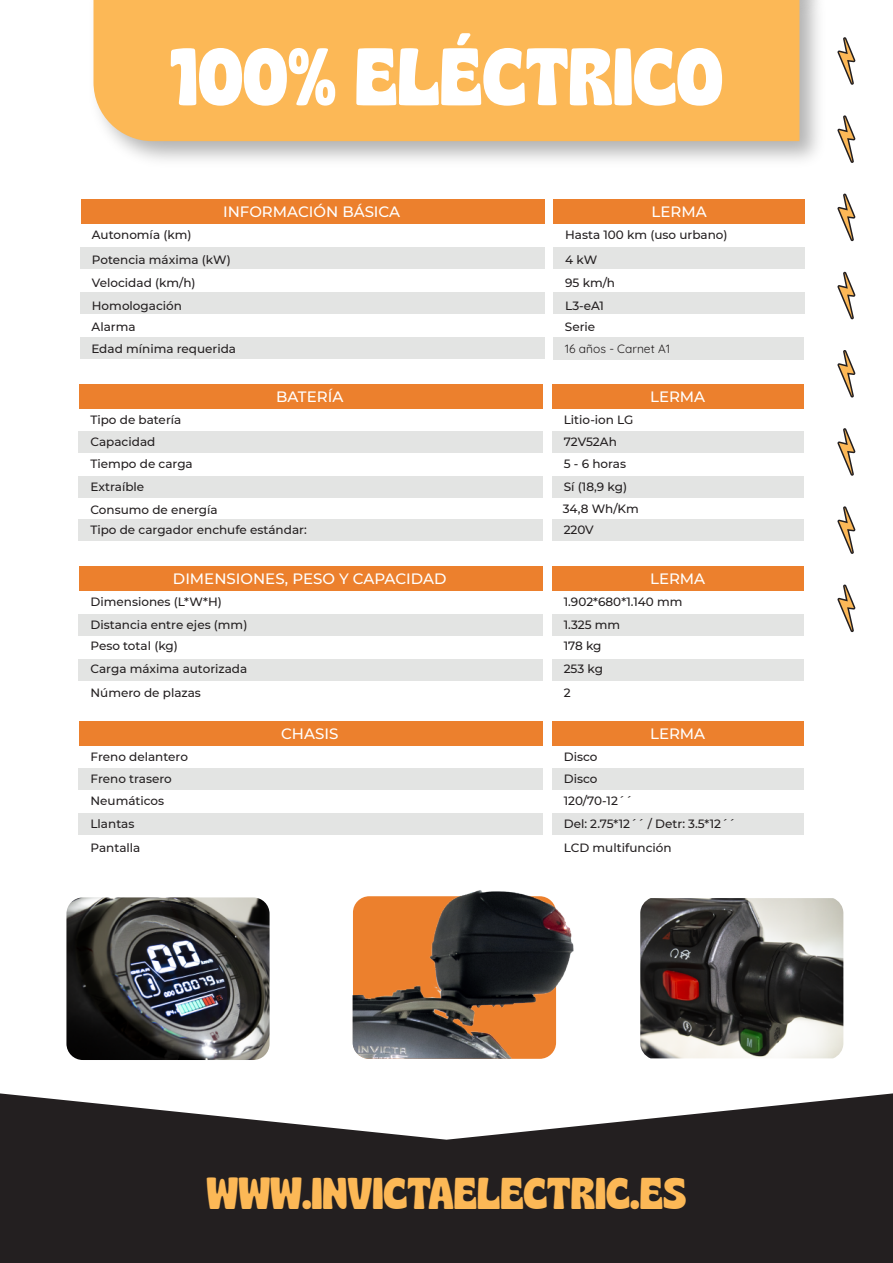
<style>
.page{position:relative;width:893px;height:1263px;background:#fff}
.page>*{position:absolute;margin:0;border:0;box-sizing:border-box;transform-origin:0 0}
.t1{font:700 semi-condensed 80.85px "Gliker";color:#fff;scale:.95 1}
.t2{font:700 semi-condensed 44.4px "Gliker";color:#fcb856;scale:.95 1}
.t3{font:500 15px "Montserrat";color:#fff}
.t4{font:500 12px/21.9px "Montserrat";color:#231f20}
.t5{font:300 12px "Quicksand";color:#231f20}
</style>
<div class="page">
<svg style="left:0;top:1093px;width:893px;height:170px;background:#413e3e"></svg>
<img style="left:117px;top:0;width:702px;height:161px">
<div style="left:93px;top:0;width:706px;height:141px;background:#fcb856"></div>
<svg style="left:837px;top:37px;width:18px;height:48px"></svg>
<svg style="left:837px;top:115px;width:18px;height:48px"></svg>
<svg style="left:837px;top:272px;width:18px;height:47px"></svg>
<svg style="left:837px;top:350px;width:18px;height:47px"></svg>
<svg style="left:837px;top:428px;width:18px;height:48px"></svg>
<svg style="left:837px;top:506px;width:18px;height:48px"></svg>
<svg style="left:837px;top:194px;width:18px;height:47px"></svg>
<svg style="left:837px;top:584px;width:18px;height:48px"></svg>
<div style="left:81px;top:247px;width:464px;height:21px;background:#e3e4e3"></div>
<div style="left:81px;top:292px;width:464px;height:21px;background:#e3e4e3"></div>
<div style="left:81px;top:337px;width:464px;height:21px;background:#e3e4e3"></div>
<div style="left:81px;top:200px;width:464px;height:24px;background:#ec802d"></div>
<div style="left:554px;top:247px;width:251px;height:21px;background:#e3e4e3"></div>
<div style="left:554px;top:292px;width:251px;height:21px;background:#e3e4e3"></div>
<div style="left:553px;top:337px;width:251px;height:22px;background:#e3e4e3"></div>
<div style="left:554px;top:200px;width:251px;height:24px;background:#ec802d"></div>
<div style="left:79px;top:432px;width:464px;height:21px;background:#e3e4e3"></div>
<div style="left:79px;top:477px;width:464px;height:21px;background:#e3e4e3"></div>
<div style="left:79px;top:384px;width:464px;height:25px;background:#ec802d"></div>
<div style="left:552px;top:432px;width:251px;height:21px;background:#e3e4e3"></div>
<div style="left:552px;top:477px;width:251px;height:21px;background:#e3e4e3"></div>
<div style="left:552px;top:384px;width:251px;height:25px;background:#ec802d"></div>
<div style="left:79px;top:520px;width:464px;height:21px;background:#e3e4e3"></div>
<div style="left:552px;top:520px;width:251px;height:21px;background:#e3e4e3"></div>
<div style="left:79px;top:614px;width:464px;height:21px;background:#e3e4e3"></div>
<div style="left:79px;top:659px;width:464px;height:21px;background:#e3e4e3"></div>
<div style="left:79px;top:567px;width:464px;height:24px;background:#ec802d"></div>
<div style="left:552px;top:614px;width:251px;height:21px;background:#e3e4e3"></div>
<div style="left:552px;top:659px;width:251px;height:21px;background:#e3e4e3"></div>
<div style="left:552px;top:567px;width:251px;height:24px;background:#ec802d"></div>
<div style="left:79px;top:768px;width:464px;height:22px;background:#e3e4e3"></div>
<div style="left:79px;top:813px;width:464px;height:22px;background:#e3e4e3"></div>
<div style="left:79px;top:721px;width:464px;height:24px;background:#ec802d"></div>
<div style="left:552px;top:768px;width:251px;height:22px;background:#e3e4e3"></div>
<div style="left:552px;top:813px;width:251px;height:22px;background:#e3e4e3"></div>
<div style="left:552px;top:721px;width:251px;height:24px;background:#ec802d"></div>
<img style="left:66px;top:897px;width:204px;height:163px">
<img style="left:640px;top:898px;width:203px;height:160px">
<img style="left:353px;top:890px;width:221px;height:169px">
<h1 class="t1" style="left:170px;top:30px;width:583px">100% ELÉCTRICO</h1>
<p class="t3" style="left:223px;top:201px;width:179px">INFORMACIÓN BÁSICA</p>
<p class="t4" style="left:92px;top:223px;width:140px;line-height:24.2px">Autonomía (km)<br>Potencia máxima (kW)</p>
<p class="t4" style="left:92px;top:270px;width:105px;line-height:23px">Velocidad (km/h)<br>Homologación</p>
<p class="t4" style="left:91px;top:316px;width:146px">Alarma<br>Edad mínima requerida</p>
<p class="t4" style="left:91px;top:408px;width:104px">Tipo de batería<br>Capacidad<br>Tiempo de carga</p>
<p class="t4" style="left:91px;top:475px;width:129px;line-height:23px">Extraíble<br>Consumo de energía</p>
<p class="t3" style="left:276px;top:386px;width:69px">BATERÍA</p>
<p class="t3" style="left:651px;top:201px;width:57px">LERMA</p>
<p class="t4" style="left:565px;top:223px;width:164px;line-height:24.2px">Hasta 100 km (uso urbano)<br>4 kW</p>
<p class="t4" style="left:565px;top:270px;width:51px;line-height:23px">95 km/h<br>L3-eA1</p>
<p class="t4" style="left:565px;top:316px;width:32px">Serie</p>
<p class="t5" style="left:565px;top:339px;width:107px">16 años - Carnet A1</p>
<p class="t4" style="left:564px;top:408px;width:71px">Litio-ion LG<br>72V52Ah<br>5 - 6 horas</p>
<p class="t4" style="left:564px;top:475px;width:65px">Sí (18,9 kg)</p>
<p class="t4" style="left:563px;top:497px;width:78px">34,8 Wh/Km</p>
<p class="t3" style="left:650px;top:386px;width:57px">LERMA</p>
<p class="t4" style="left:91px;top:518px;width:218px">Tipo de cargador enchufe estándar:</p>
<p class="t4" style="left:564px;top:518px;width:31px">220V</p>
<p class="t3" style="left:173px;top:568px;width:275px">DIMENSIONES, PESO Y CAPACIDAD</p>
<p class="t4" style="left:91px;top:591px;width:158px">Dimensiones (L*W*H)<br>Distancia entre ejes (mm)<br>Peso total (kg)</p>
<p class="t4" style="left:91px;top:657px;width:158px">Carga máxima autorizada</p>
<p class="t3" style="left:650px;top:568px;width:57px">LERMA</p>
<p class="t4" style="left:564px;top:591px;width:120px">1.902*680*1.140 mm<br>1.325 mm<br>178 kg</p>
<p class="t4" style="left:564px;top:657px;width:41px">253 kg</p>
<p class="t4" style="left:91px;top:681px;width:112px">Número de plazas</p>
<p class="t4" style="left:564px;top:681px;width:8px">2</p>
<p class="t3" style="left:281px;top:723px;width:59px">CHASIS</p>
<p class="t3" style="left:650px;top:723px;width:57px">LERMA</p>
<p class="t4" style="left:91px;top:745px;width:99px">Freno delantero<br>Freno trasero<br>Neumáticos</p>
<p class="t4" style="left:91px;top:812px;width:45px">Llantas</p>
<p class="t4" style="left:564px;top:745px;width:35px">Disco</p>
<p class="t4" style="left:564px;top:768px;width:70px;line-height:21.5px">Disco<br>120/70-12´´</p>
<p class="t4" style="left:564px;top:812px;width:173px">Del: 2.75*12´´ / Detr: 3.5*12´´</p>
<p class="t4" style="left:91px;top:836px;width:51px">Pantalla</p>
<p class="t4" style="left:564px;top:836px;width:109px">LCD multifunción</p>
<h2 class="t2" style="left:207px;top:1168px;width:506px">WWW.INVICTAELECTRIC.ES</h2>
</div>
